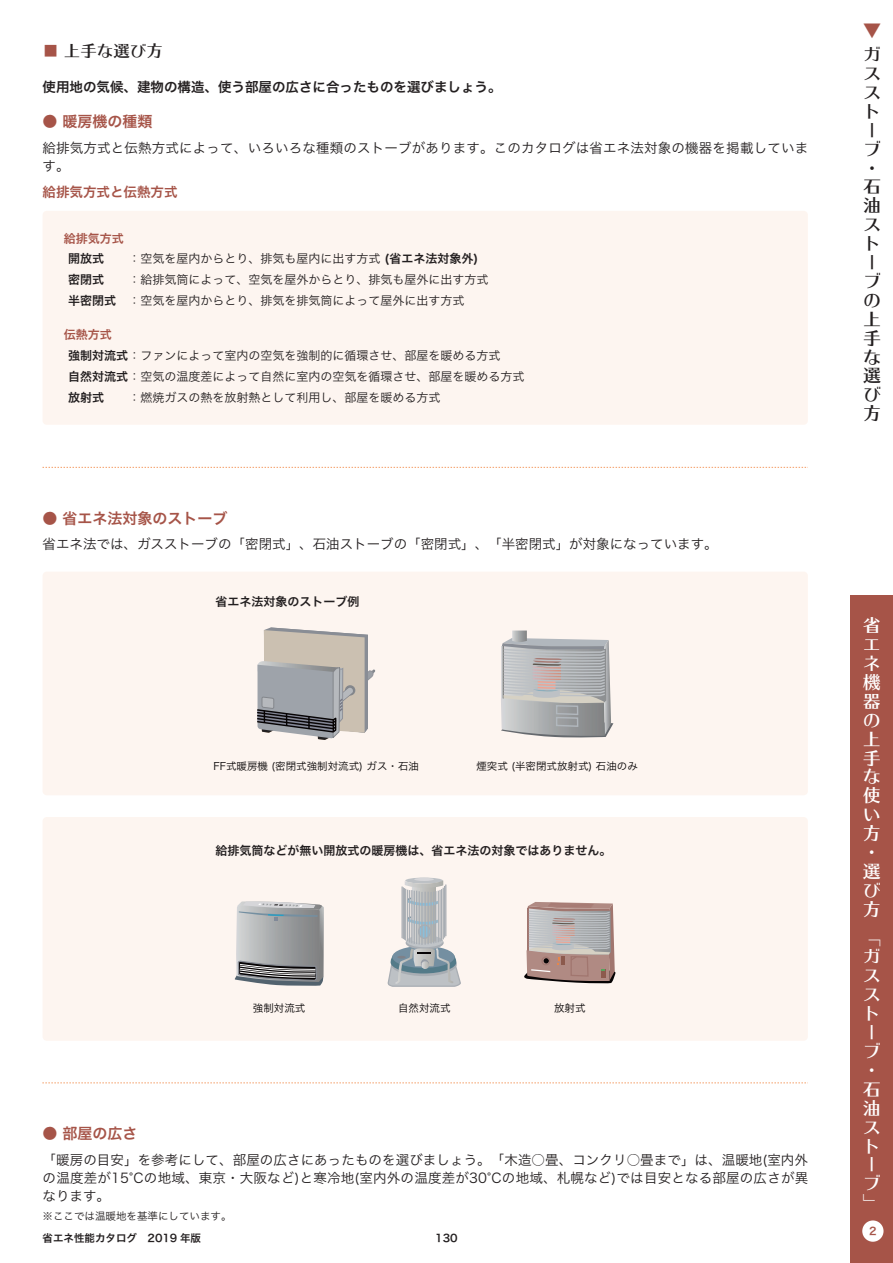
<style>
.page{position:relative;width:893px;height:1263px;background:#fff}
.page>*{position:absolute;margin:0;border:0;box-sizing:border-box;transform-origin:0 0}
.t1{font:18px/18.9px "Kan 412 Typos Std";color:#fff}
.t2{font:18px/18.9px "Kan 412 Typos Std";color:#231f20}
.t3{font:18px "Koz Go Pr 6 N";color:#a65448}
.t4{font:16.5px "Kan 412 Typos Std";color:#231f20}
.t5{font:15px "Hira Kaku Pro W6";color:#a65448}
.t6{font:13.5px/18px "Hira Kaku Pro W3";letter-spacing:.015em;color:#231f20}
.t7{font:13.5px "Hira Kaku Pro W6";color:#231f20}
.t8{font:13.5px "Hira Kaku Pro W6";color:#a65448}
.t9{font:12px/21px "Hira Kaku Pro W3";color:#231f20}
.t10{font:12px/21px "Hira Kaku Pro W6";color:#231f20}
.t11{font:12px "Hira Kaku Pro W6";color:#a65448}
.t12{font:11.85px "Hira Kaku Pro W6";color:#231f20}
.t13{font:10.5px "Hira Kaku Pro N W6";color:#231f20}
.t14{font:10.5px "Hira Kaku Pro W3";color:#231f20}
.t15{font:10.5px "Hira Kaku Pro W3";color:#060304}
.t16{font:10.5px "Hira Kaku Pro W6";color:#a65448}
.t17{font:10.35px "Hira Kaku Pro W3";color:#060304}
.s1{color:#a65448}
.s2{font-family:"Hira Kaku Pro W6"}
</style>
<div class="page">
<div style="left:43px;top:211px;width:765px;height:214px;background:#fdf5f0;border-radius:4px"></div>
<svg style="left:43px;top:467px;width:765px;height:1px"></svg>
<div style="left:43px;top:571px;width:765px;height:224px;background:#fdf5f0;border-radius:4px"></div>
<svg style="left:501px;top:630px;width:112px;height:108px;background:#b8b8b8"></svg>
<svg style="left:257px;top:627px;width:118px;height:113px"></svg>
<div style="left:43px;top:817px;width:765px;height:224px;background:#fdf5f0;border-radius:4px"></div>
<svg style="left:235px;top:901px;width:89px;height:85px;background:#9d9fa1"></svg>
<svg style="left:405px;top:877px;width:38px;height:6px"></svg>
<hr style="left:414px;top:878px;width:20px;height:3px;background:#d6d6d9;border-radius:50%">
<svg style="left:387px;top:880px;width:74px;height:107px"></svg>
<svg style="left:524px;top:902px;width:92px;height:81px;background:#b3a29f"></svg>
<svg style="left:42px;top:1082px;width:766px;height:1px"></svg>
<div style="left:850px;top:595px;width:43px;height:668px;background:#a65448"></div>
<div style="left:862px;top:1220px;width:21px;height:22px;background:#fff;border-radius:50%"></div>
<p class="t4" style="left:43px;top:42px;width:122px"><span class="s1">■</span> 上手な選び方</p>
<p class="t7" style="left:43px;top:75px;width:461px">使用地の気候、建物の構造、使う部屋の広さに合ったものを選びましょう。</p>
<p class="t5" style="left:43px;top:108px;width:111px">● 暖房機の種類</p>
<p class="t6" style="left:43px;top:138px;width:767px">給排気方式と伝熱方式によって、いろいろな種類のストーブがあります。このカタログは省エネ法対象の機器を掲載しています。</p>
<p class="t8" style="left:43px;top:179px;width:137px">給排気方式と伝熱方式</p>
<p class="t11" style="left:64px;top:227px;width:61px">給排気方式</p>
<p class="t10" style="left:68px;top:248px;width:49px">開放式密閉式半密閉式</p>
<p class="t9" style="left:128px;top:247px;width:362px">：空気を屋内からとり、排気も屋内に出す方式 <span class="s2">(省エネ法対象外)</span>：給排気筒によって、空気を屋外からとり、排気も屋外に出す方式：空気を屋内からとり、排気を排気筒によって屋外に出す方式</p>
<p class="t11" style="left:64px;top:324px;width:49px">伝熱方式</p>
<p class="t9" style="left:68px;top:344px;width:458px"><span class="s2">強制対流式</span>：ファンによって室内の空気を強制的に循環させ、部屋を暖める方式<br><span class="s2">自然対流式</span>：空気の温度差によって自然に室内の空気を循環させ、部屋を暖める方式</p>
<p class="t10" style="left:68px;top:386px;width:37px">放射式</p>
<p class="t9" style="left:128px;top:386px;width:314px">：燃焼ガスの熱を放射熱として利用し、部屋を暖める方式</p>
<p class="t5" style="left:43px;top:504px;width:186px">● 省エネ法対象のストーブ</p>
<p class="t6" style="left:43px;top:534px;width:676px">省エネ法では、ガスストーブの「密閉式」、石油ストーブの「密閉式」、「半密閉式」が対象になっています。</p>
<p class="t12" style="left:215px;top:590px;width:145px">省エネ法対象のストーブ例</p>
<p class="t17" style="left:213px;top:757px;width:207px">FF式暖房機 (密閉式強制対流式) ガス・石油</p>
<p class="t17" style="left:476px;top:757px;width:163px">煙突式 (半密閉式放射式) 石油のみ</p>
<p class="t10" style="left:215px;top:839px;width:397px">給排気筒などが無い開放式の暖房機は、省エネ法の対象ではありません。</p>
<p class="t15" style="left:253px;top:999px;width:54px">強制対流式</p>
<p class="t15" style="left:398px;top:999px;width:54px">自然対流式</p>
<p class="t15" style="left:554px;top:999px;width:33px">放射式</p>
<p class="t5" style="left:43px;top:1120px;width:96px">● 部屋の広さ</p>
<p class="t6" style="left:43px;top:1150px;width:767px;text-align:justify">「暖房の目安」を参考にして、部屋の広さにあったものを選びましょう。「木造○畳、コンクリ○畳まで」は、温暖地(室内外の温度差が15°Cの地域、東京・大阪など)と寒冷地(室内外の温度差が30°Cの地域、札幌など)では目安となる部屋の広さが異なります。</p>
<p class="t14" style="left:43px;top:1206px;width:191px">※ここでは温暖地を基準にしています。</p>
<p class="t13" style="left:43px;top:1229px;width:160px">省エネ性能カタログ　2019 年版</p>
<p class="t13" style="left:435px;top:1229px;width:24px">130</p>
<h1 class="t3" style="left:863px;top:20px;width:19px">▼</h1>
<h1 class="t2" style="left:863px;top:45px;width:19px">ガスストーブ・石油ストーブの上手な選び方</h1>
<h1 class="t1" style="left:863px;top:616px;width:19px">省エネ機器の上手な使い方・選び方</h1>
<h1 class="t1" style="left:863px;top:929px;width:19px">「ガスストーブ・石油ストーブ」</h1>
<p class="t16" style="left:869px;top:1222px;width:9px">2</p>
</div>
